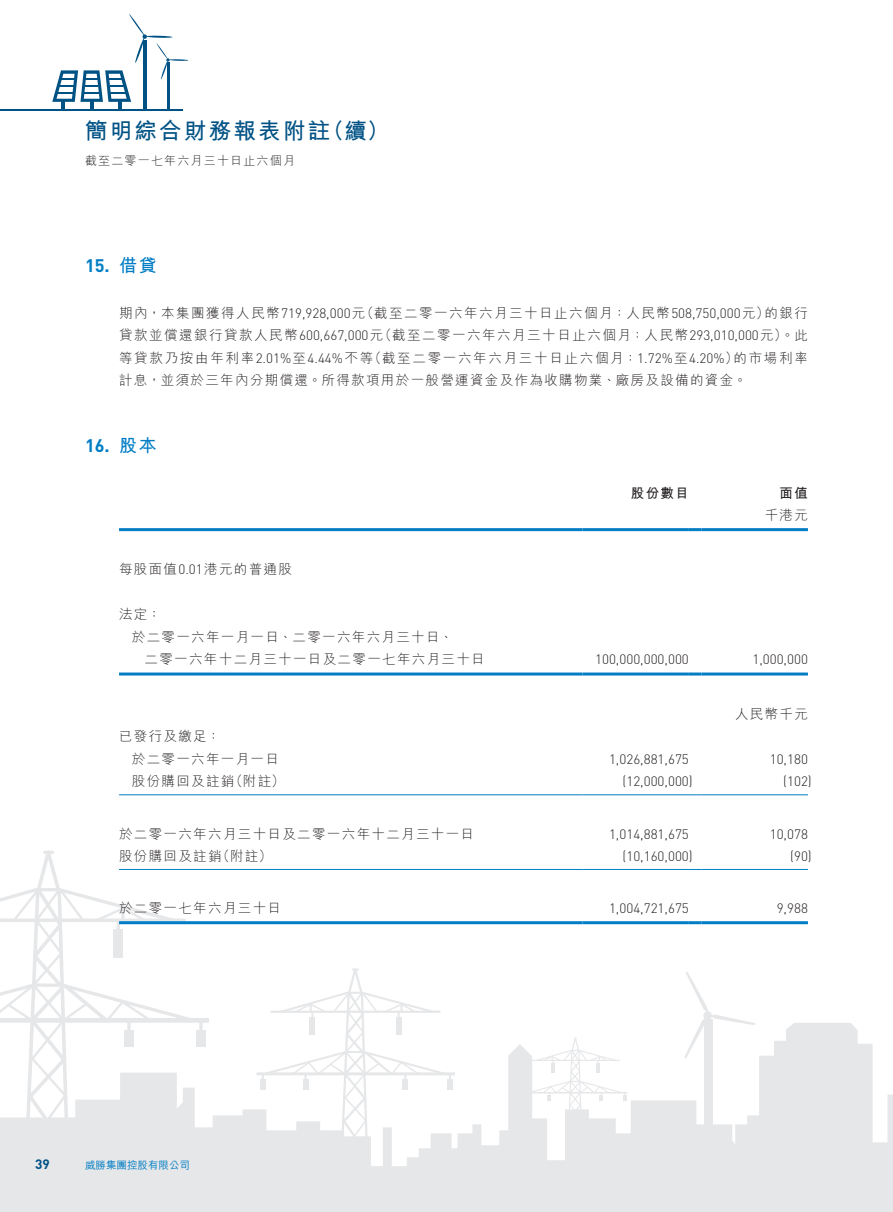
<style>
.page{position:relative;width:893px;height:1212px;background:#fff}
.page>*{position:absolute;margin:0;border:0;box-sizing:border-box;transform-origin:0 0}
.t1{font:700 22.5px "M Hei HK";letter-spacing:.1em;color:#005285}
.t2{font:700 18px "DIN Pro";color:#007dc4}
.t3{font:700 18px "M Hei HK";color:#007dc4}
.t4{font:300 13.5px/22.5px "M Hei HK";letter-spacing:.1em;color:#231f20}
.t5{font:300 13.5px "DIN Pro";color:#231f20}
.t6{font:300 13.5px "M Hei HK";letter-spacing:.125em;color:#231f20}
.t7{font:700 13.5px "M Hei HK";letter-spacing:.1em;color:#231f20}
.t8{font:700 13.5px "DIN Pro";color:#005285}
.t9{font:300 12px "M Hei HK";letter-spacing:.1em;color:#231f20}
.t10{font:500 10.5px "M Hei HK";color:#007dc4}
.s1{font-family:"DIN Pro"}
</style>
<div class="page">
<div style="left:0;top:1018px;width:209px;height:5px;background:#e6e7e9"></div>
<svg style="left:0;top:850px;width:197px;height:168px"></svg>
<svg style="left:0;top:1023px;width:893px;height:189px;fill:#e6e7e9"></svg>
<svg style="left:684px;top:972px;width:73px;height:88px"></svg>
<div style="left:704px;top:1019px;width:9px;height:123px;background:#e6e7e9"></div>
<hr style="left:256px;top:1072px;width:199px;height:3px;background:#e6e7e9">
<div style="left:447px;top:1080px;width:6px;height:10px;background:#e6e7e9"></div>
<div style="left:260px;top:1080px;width:6px;height:10px;background:#e6e7e9"></div>
<svg style="left:262px;top:968px;width:189px;height:188px"></svg>
<hr style="left:524px;top:1092px;width:103px;height:1px;background:#e6e7e9">
<svg style="left:526px;top:1034px;width:100px;height:102px"></svg>
<hr style="left:0;top:110px;width:182px;height:1px;background:#005285">
<hr style="left:143px;top:40px;width:4px;height:70px;background:#005285">
<hr style="left:146px;top:36px;width:27px;height:2px;background:#005285;border-radius:50%">
<svg style="left:129px;top:14px;width:18px;height:49px"></svg>
<hr style="left:167px;top:62px;width:2px;height:48px;background:#005285">
<svg style="left:156px;top:43px;width:32px;height:36px"></svg>
<svg style="left:52px;top:70px;width:79px;height:40px"></svg>
<hr style="left:119px;top:794px;width:464px;height:1px;background:#007dc4">
<hr style="left:583px;top:794px;width:106px;height:1px;background:#007dc4">
<svg style="left:689px;top:794px;width:13px;height:1px"></svg>
<hr style="left:702px;top:794px;width:106px;height:1px;background:#007dc4">
<hr style="left:119px;top:869px;width:464px;height:1px;background:#007dc4">
<hr style="left:583px;top:869px;width:106px;height:1px;background:#007dc4">
<svg style="left:689px;top:869px;width:13px;height:1px"></svg>
<hr style="left:702px;top:869px;width:106px;height:1px;background:#007dc4">
<hr style="left:119px;top:672px;width:464px;height:3px;background:#007dc4">
<hr style="left:583px;top:672px;width:106px;height:3px;background:#007dc4">
<svg style="left:689px;top:672px;width:13px;height:3px"></svg>
<hr style="left:702px;top:672px;width:106px;height:3px;background:#007dc4">
<hr style="left:119px;top:921px;width:464px;height:3px;background:#007dc4">
<hr style="left:583px;top:921px;width:106px;height:3px;background:#007dc4">
<svg style="left:689px;top:921px;width:13px;height:3px"></svg>
<hr style="left:702px;top:921px;width:106px;height:3px;background:#007dc4">
<hr style="left:119px;top:528px;width:464px;height:3px;background:#007dc4">
<hr style="left:583px;top:528px;width:106px;height:3px;background:#007dc4">
<svg style="left:689px;top:528px;width:13px;height:3px"></svg>
<hr style="left:702px;top:528px;width:106px;height:3px;background:#007dc4">
<h1 class="t1" style="left:85px;top:115px;width:247px">簡明綜合財務報表附註</h1>
<p class="t9" style="left:85px;top:154px;width:212px">截至二零一七年六月三十日止六個月</p>
<h1 class="t1" style="left:322px;top:115px;width:69px">（續(</h1>
<h2 class="t2" style="left:85px;top:253px;width:26px">15.</h2>
<h2 class="t3" style="left:119px;top:252px;width:39px">借貸</h2>
<p class="t4" style="left:360px;top:301px;width:410px">（截至二零一六年六月三十日止六個月：人民幣<span class="s1">508,750,000</span>元）</p>
<p class="t4" style="left:119px;top:301px;width:248px">期內，本集團獲得人民幣<span class="s1">719,928,000</span>元</p>
<p class="t4" style="left:764px;top:301px;width:45px">的銀行</p>
<p class="t4" style="left:119px;top:324px;width:266px">貸款並償還銀行貸款人民幣<span class="s1">600,667,000</span>元</p>
<p class="t4" style="left:378px;top:324px;width:431px">（截至二零一六年六月三十日止六個月：人民幣<span class="s1">293,010,000</span>元）。此</p>
<p class="t4" style="left:119px;top:346px;width:629px">等貸款乃按由年利率<span class="s1">2.01%</span>至<span class="s1">4.44%</span>不等<br>計息，並須於三年內分期償還。所得款項用於一般營運資金及作為收購物業、廠房及設備的資金。</p>
<p class="t6" style="left:368px;top:351px;width:372px">（截至二零一六年六月三十日止六個月：<span class="s1">1.72%</span>至<span class="s1">4.20%</span>）</p>
<p class="t4" style="left:733px;top:346px;width:76px">的市場利率</p>
<h2 class="t2" style="left:85px;top:433px;width:26px">16.</h2>
<h2 class="t3" style="left:119px;top:432px;width:39px">股本</h2>
<p class="t4" style="left:119px;top:558px;width:174px">每股面值<span class="s1">0.01</span>港元的普通股</p>
<p class="t4" style="left:132px;top:603px;width:323px;text-indent:-13px">法定：<br>於二零一六年一月一日、二零一六年六月三十日、</p>
<p class="t4" style="left:145px;top:648px;width:342px">二零一六年十二月三十一日及二零一七年六月三十日</p>
<p class="t4" style="left:119px;top:725px;width:103px">已發行及繳足：</p>
<p class="t4" style="left:132px;top:747px;width:149px">於二零一六年一月一日</p>
<p class="t4" style="left:229px;top:770px;width:57px">（附註(</p>
<p class="t4" style="left:132px;top:770px;width:104px">股份購回及註銷</p>
<p class="t4" style="left:119px;top:822px;width:357px">於二零一六年六月三十日及二零一六年十二月三十一日</p>
<p class="t4" style="left:217px;top:844px;width:57px">（附註(</p>
<p class="t4" style="left:119px;top:844px;width:104px">股份購回及註銷</p>
<p class="t4" style="left:119px;top:897px;width:163px">於二零一七年六月三十日</p>
<p class="t7" style="left:631px;top:483px;width:60px">股份數目</p>
<p class="t7" style="left:780px;top:483px;width:30px">面值</p>
<p class="t4" style="left:765px;top:504px;width:45px">千港元</p>
<p class="t5" style="left:595px;top:650px;width:95px">100,000,000,000</p>
<p class="t5" style="left:752px;top:650px;width:57px">1,000,000</p>
<p class="t4" style="left:735px;top:702px;width:74px">人民幣千元</p>
<p class="t5" style="left:609px;top:750px;width:81px">1,026,881,675</p>
<p class="t5" style="left:770px;top:750px;width:40px">10,180</p>
<p class="t5" style="left:623px;top:772px;width:72px">)12,000,000(</p>
<p class="t5" style="left:783px;top:772px;width:30px">)102(</p>
<p class="t5" style="left:609px;top:824px;width:81px">1,014,881,675</p>
<p class="t5" style="left:770px;top:824px;width:40px">10,078</p>
<p class="t5" style="left:623px;top:847px;width:72px">)10,160,000(</p>
<p class="t5" style="left:790px;top:847px;width:23px">)90(</p>
<p class="t5" style="left:609px;top:899px;width:81px">1,004,721,675</p>
<p class="t5" style="left:777px;top:899px;width:33px">9,988</p>
<p class="t8" style="left:35px;top:1155px;width:16px">39</p>
<p class="t10" style="left:85px;top:1157px;width:106px">威勝集團控股有限公司</p>
</div>
